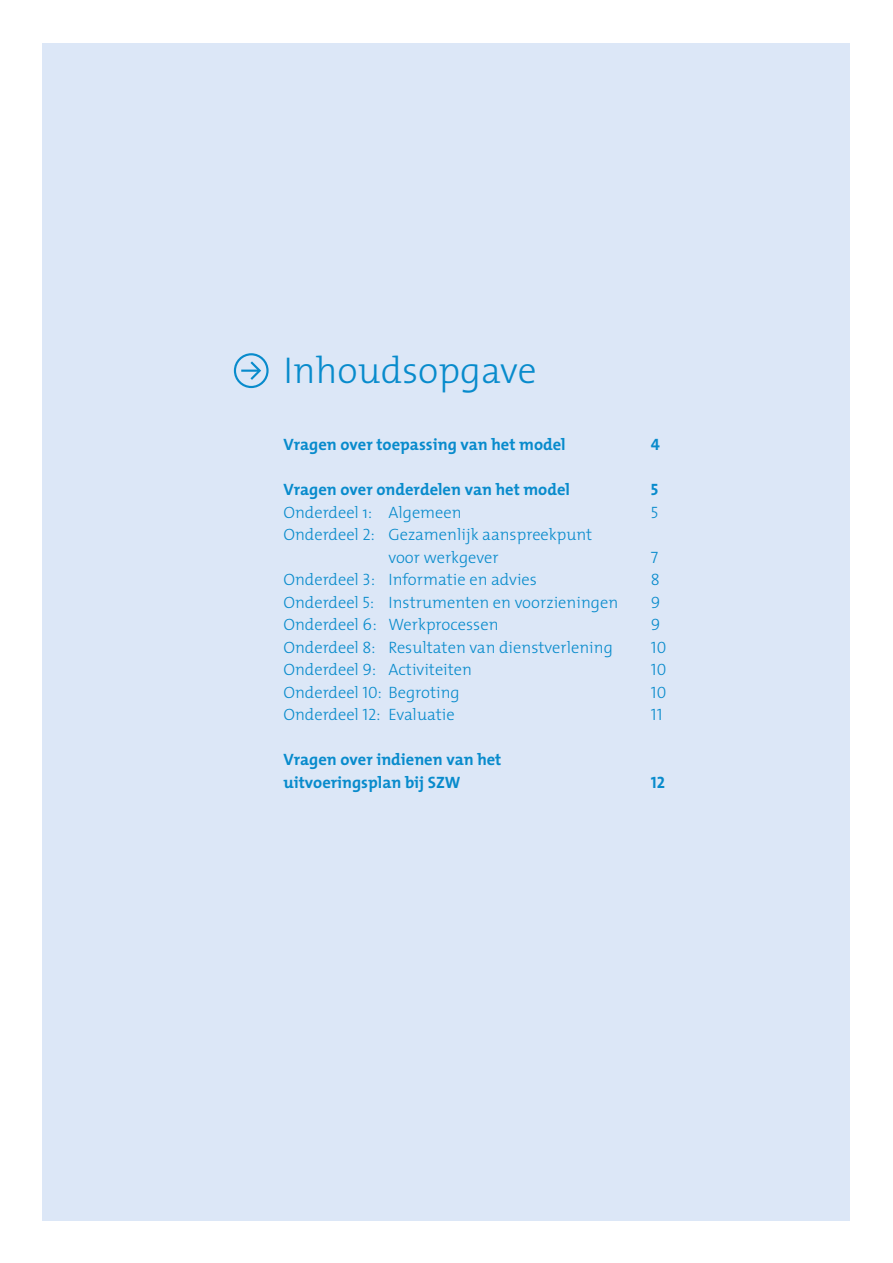
<style>
.page{position:relative;width:893px;height:1263px;background:#fff}
.page>*{position:absolute;margin:0;border:0;box-sizing:border-box;transform-origin:0 0}
.t1{font:300 37.5px "The Mix";color:#088bcc}
.t2{font:300 16.5px/22.5px "The Mix";color:#088bcc}
.t3{font:700 16.5px "The Mix";color:#088bcc}
.t4{font:16.5px "The Mix Light Caps";color:#088bcc}
.t5{font:16.5px "The Mix Bold Caps";color:#088bcc}
.s1{font-family:"The Mix Light Caps";font-weight:400}
</style>
<div class="page">
<div style="left:43px;top:43px;width:807px;height:1177px;background:#dce7f7"></div>
<svg style="left:234px;top:353px;width:35px;height:35px"></svg>
<p class="t1" style="left:283px;top:339px;width:255px">Inhoudsopgave</p>
<p class="t3" style="left:283px;top:431px;width:284px">Vragen over toepassing van het model</p>
<p class="t5" style="left:651px;top:431px;width:11px">4</p>
<p class="t3" style="left:283px;top:476px;width:288px">Vragen over onderdelen van het model</p>
<p class="t5" style="left:651px;top:476px;width:9px">5</p>
<p class="t2" style="left:283px;top:500px;width:180px">Onderdeel 1: Algemeen</p>
<p class="t4" style="left:651px;top:498px;width:9px">5</p>
<p class="t2" style="left:388px;top:523px;width:205px;text-indent:-105px">Onderdeel <span class="s1">2</span>: Gezamenlijk aanspreekpunt voor werkgever</p>
<p class="t4" style="left:651px;top:543px;width:9px">7</p>
<p class="t2" style="left:283px;top:568px;width:255px">Onderdeel <span class="s1">3</span>: Informatie en advies</p>
<p class="t4" style="left:651px;top:566px;width:11px">8</p>
<p class="t2" style="left:283px;top:590px;width:336px">Onderdeel <span class="s1">5</span>: Instrumenten en voorzieningen</p>
<p class="t4" style="left:651px;top:588px;width:11px">9</p>
<p class="t2" style="left:283px;top:613px;width:217px">Onderdeel 6: Werkprocessen</p>
<p class="t4" style="left:651px;top:611px;width:11px">9</p>
<p class="t2" style="left:283px;top:635px;width:331px">Onderdeel <span class="s1">8</span>: Resultaten van dienstverlening</p>
<p class="t4" style="left:651px;top:633px;width:17px">10</p>
<p class="t2" style="left:283px;top:658px;width:190px">Onderdeel <span class="s1">9</span>: Activiteiten</p>
<p class="t4" style="left:651px;top:656px;width:17px">10</p>
<p class="t2" style="left:283px;top:680px;width:178px">Onderdeel <span class="s1">10</span>: Begroting</p>
<p class="t4" style="left:651px;top:678px;width:17px">10</p>
<p class="t2" style="left:283px;top:703px;width:173px">Onderdeel <span class="s1">12</span>: Evaluatie</p>
<p class="t4" style="left:651px;top:701px;width:13px">11</p>
<p class="t3" style="left:283px;top:746px;width:220px">Vragen over indienen van het</p>
<p class="t3" style="left:283px;top:768px;width:179px">uitvoeringsplan bij SZW</p>
<p class="t5" style="left:651px;top:768px;width:16px">12</p>
</div>
